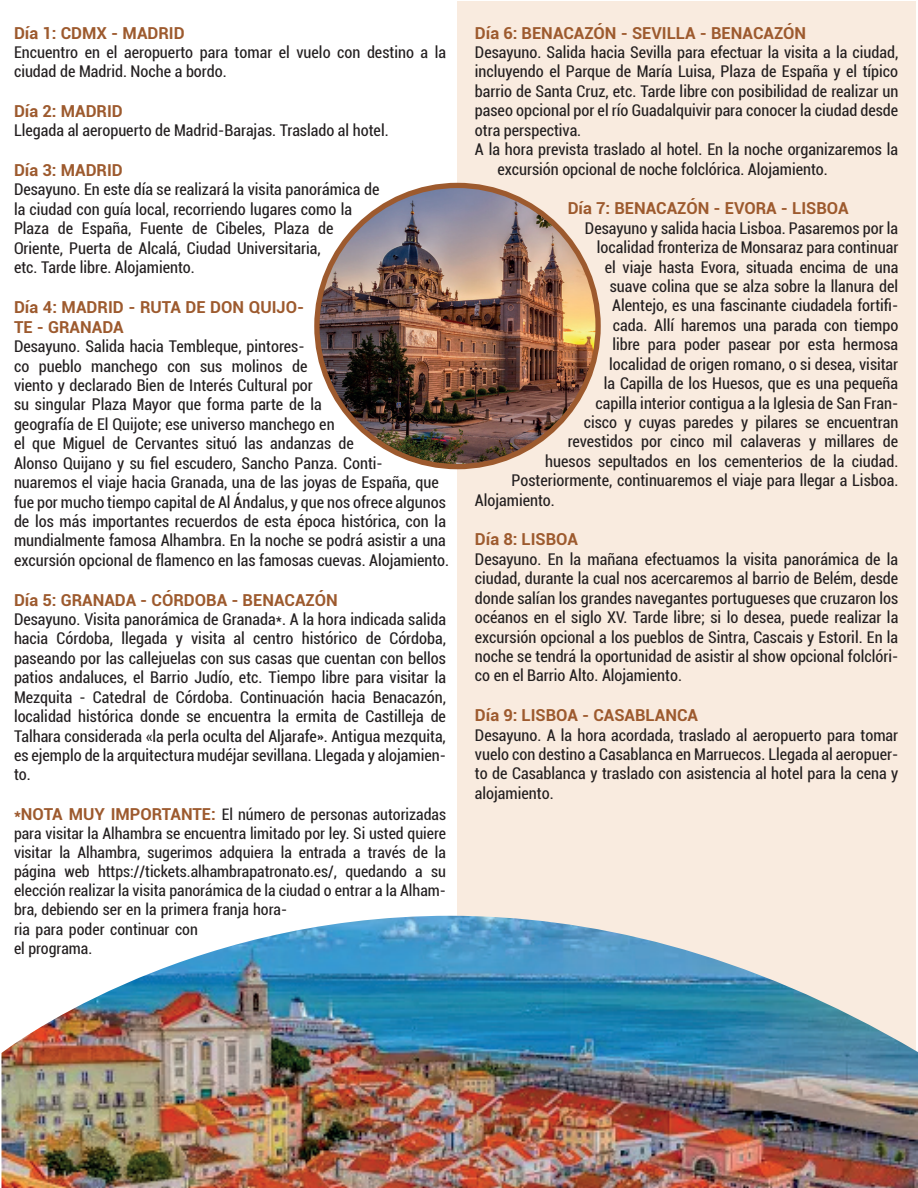
<style>
.page{position:relative;width:918px;height:1188px;background:#fff}
.page>*{position:absolute;margin:0;border:0;box-sizing:border-box;transform-origin:0 0}
.t1{font:700 16.5px/19.8px "Roboto";color:#9d5a2e}
.t2{font:condensed 16.2px/19.5px "Roboto";color:#231f20}
.t3{font:condensed 15.9px/19px "Roboto";color:#231f20}
.s1{font-weight:700;font-stretch:normal;font-size:16.5px;color:#9d5a2e}
</style>
<div class="page">
<div style="left:458px;top:2px;width:458px;height:1186px;background:#f9ebdf"></div>
<div style="left:314px;top:183px;width:287px;height:286px;background:#9d5a2e;border-radius:50%"></div>
<img style="left:2px;top:916px;width:916px;height:272px">
<img style="left:320px;top:188px;width:275px;height:276px;border-radius:138px">
<p class="t1" style="left:14px;top:22px;width:172px">Día 1: CDMX - MADRID</p>
<p class="t2" style="left:14px;top:42px;width:434px">Encuentro en el aeropuerto para tomar el vuelo con destino a la ciudad de Madrid. Noche a bordo.</p>
<p class="t1" style="left:14px;top:101px;width:110px">Día 2: MADRID</p>
<p class="t2" style="left:14px;top:120px;width:376px">Llegada al aeropuerto de Madrid-Barajas. Traslado al hotel.</p>
<p class="t1" style="left:14px;top:160px;width:110px">Día 3: MADRID</p>
<p class="t2" style="left:14px;top:179px;width:367px">Desayuno. En este día se realizará la visita panorámica de la ciudad con guía local, recorriendo lugares como la Plaza de España, Fuente de Cibeles, Plaza de Oriente, Puerta de Alcalá, Ciudad Universitaria,<br>etc. Tarde libre. Alojamiento.</p>
<p class="t1" style="left:14px;top:296px;width:292px">Día 4: MADRID - RUTA DE DON QUIJO-<br>TE - GRANADA</p>
<p class="t2" style="left:14px;top:336px;width:437px">Desayuno. Salida hacia Tembleque, pintores-<br>co pueblo manchego con sus molinos de<br>viento y declarado Bien de Interés Cultural por<br>su singular Plaza Mayor que forma parte de la<br>geografía de El Quijote; ese universo manchego en<br>el que Miguel de Cervantes situó las andanzas de<br>Alonso Quijano y su fiel escudero, Sancho Panza. Conti&shy;nuaremos el viaje hacia Granada, una de las joyas de España, que fue por mucho tiempo capital de Al Ándalus, y que nos ofrece algunos de los más importantes recuerdos de esta época histórica, con la mundialmente famosa Alhambra. En la noche se podrá asistir a una excursión opcional de flamenco en las famosas cuevas. Alojamiento.</p>
<p class="t1" style="left:14px;top:589px;width:325px">Día 5: GRANADA - CÓRDOBA - BENACAZÓN</p>
<p class="t2" style="left:14px;top:609px;width:434px;text-align:justify">Desayuno. Visita panorámica de Granada*. A la hora indicada salida hacia Córdoba, llegada y visita al centro histórico de Córdoba, paseando por las callejuelas con sus casas que cuentan con bellos patios andaluces, el Barrio Judío, etc. Tiempo libre para visitar la Mezquita - Catedral de Córdoba. Continuación hacia Benacazón, localidad histórica donde se encuentra la ermita de Castilleja de Talhara considerada «la perla oculta del Aljarafe». Antigua mezquita, es ejemplo de la arquitectura mudéjar sevillana. Llegada y alojamien&shy;to.</p>
<p class="t3" style="left:14px;top:804px;width:434px"><span class="s1">*NOTA MUY IMPORTANTE:</span> El número de personas autorizadas para visitar la Alhambra se encuentra limitado por ley. Si usted quiere visitar la Alhambra, sugerimos adquiera la entrada a través de la página web https://tickets.alhambrapatronato.es/, quedando a su elección realizar la visita panorámica de la ciudad o entrar a la Alham&shy;bra, debiendo ser en la primera franja hora-<br>ria para poder continuar con<br>el programa.</p>
<p class="t1" style="left:475px;top:22px;width:333px">Día 6: BENACAZÓN - SEVILLA - BENACAZÓN</p>
<p class="t2" style="left:475px;top:42px;width:425px">Desayuno. Salida hacia Sevilla para efectuar la visita a la ciudad,</p>
<p class="t2" style="left:475px;top:61px;width:425px">incluyendo el Parque de María Luisa, Plaza de España y el típico</p>
<p class="t2" style="left:475px;top:81px;width:425px">barrio de Santa Cruz, etc. Tarde libre con posibilidad de realizar un</p>
<p class="t2" style="left:475px;top:100px;width:425px">paseo opcional por el río Guadalquivir para conocer la ciudad desde</p>
<p class="t2" style="left:475px;top:120px;width:108px">otra perspectiva.</p>
<p class="t2" style="left:475px;top:139px;width:425px">A la hora prevista traslado al hotel. En la noche organizaremos la</p>
<p class="t2" style="left:497px;top:159px;width:332px">excursión opcional de noche folclórica. Alojamiento.</p>
<p class="t1" style="left:568px;top:198px;width:282px">Día 7: BENACAZÓN - EVORA - LISBOA</p>
<p class="t2" style="left:585px;top:218px;width:315px">Desayuno y salida hacia Lisboa. Pasaremos por la</p>
<p class="t2" style="left:597px;top:237px;width:303px">localidad fronteriza de Monsaraz para continuar</p>
<p class="t2" style="left:605px;top:256px;width:295px">el viaje hasta Evora, situada encima de una</p>
<p class="t2" style="left:610px;top:276px;width:290px">suave colina que se alza sobre la llanura del</p>
<p class="t2" style="left:612px;top:295px;width:288px">Alentejo, es una fascinante ciudadela fortifi-</p>
<p class="t2" style="left:613px;top:315px;width:287px">cada. Allí haremos una parada con tiempo</p>
<p class="t2" style="left:612px;top:334px;width:287px">libre para poder pasear por esta hermosa</p>
<p class="t2" style="left:609px;top:354px;width:290px">localidad de origen romano, o si desea, visitar</p>
<p class="t2" style="left:604px;top:373px;width:296px">la Capilla de los Huesos, que es una pequeña</p>
<p class="t2" style="left:595px;top:393px;width:304px">capilla interior contigua a la Iglesia de San Fran-</p>
<p class="t2" style="left:584px;top:412px;width:316px">cisco y cuyas paredes y pilares se encuentran</p>
<p class="t2" style="left:568px;top:431px;width:332px">revestidos por cinco mil calaveras y millares de</p>
<p class="t2" style="left:545px;top:451px;width:355px">huesos sepultados en los cementerios de la ciudad.</p>
<p class="t2" style="left:512px;top:470px;width:388px">Posteriormente, continuaremos el viaje para llegar a Lisboa.</p>
<p class="t2" style="left:475px;top:490px;width:81px">Alojamiento.</p>
<p class="t1" style="left:475px;top:529px;width:105px">Día 8: LISBOA</p>
<p class="t2" style="left:475px;top:549px;width:425px;text-align:justify">Desayuno. En la mañana efectuamos la visita panorámica de la ciudad, durante la cual nos acercaremos al barrio de Belém, desde donde salían los grandes navegantes portugueses que cruzaron los océanos en el siglo XV. Tarde libre; si lo desea, puede realizar la excursión opcional a los pueblos de Sintra, Cascais y Estoril. En la noche se tendrá la oportunidad de asistir al show opcional folclóri&shy;co en el Barrio Alto. Alojamiento.</p>
<p class="t1" style="left:475px;top:705px;width:225px">Día 9: LISBOA - CASABLANCA</p>
<p class="t2" style="left:475px;top:724px;width:425px;text-align:justify">Desayuno. A la hora acordada, traslado al aeropuerto para tomar vuelo con destino a Casablanca en Marruecos. Llegada al aeropuer&shy;to de Casablanca y traslado con asistencia al hotel para la cena y alojamiento.</p>
</div>
